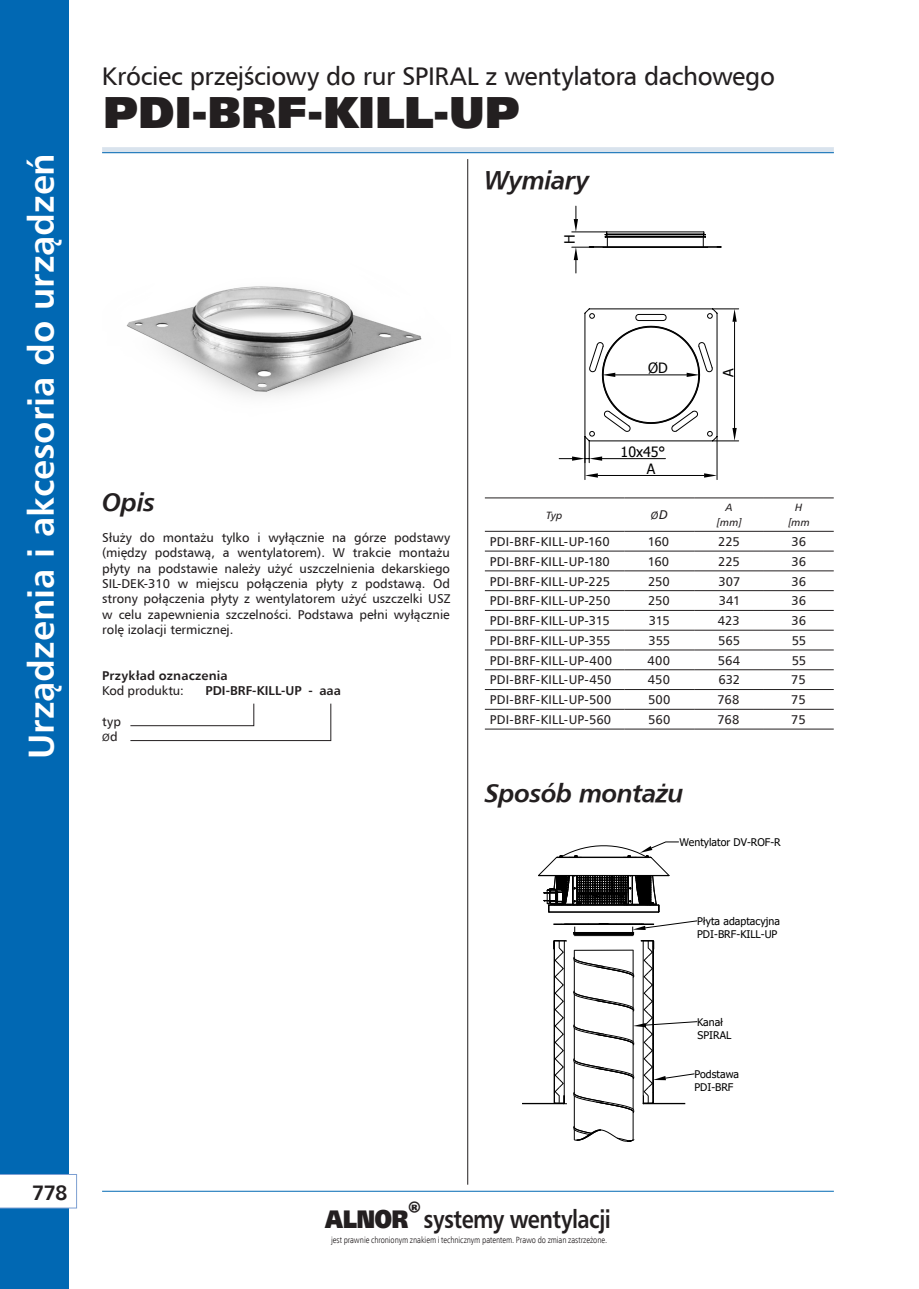
<style>
.page{position:relative;width:919px;height:1289px;background:#fff}
.page>*{position:absolute;margin:0;border:0;box-sizing:border-box;transform-origin:0 0}
.t1{font:45px "Humanist 777 TL Extra Black B";color:#231f20}
.t2{font:700 36px "Humanist 777 TL";color:#fff}
.t3{font:25.5px "Humanist 777 TL Roman B";letter-spacing:-.015em;color:#231f20}
.t4{font:25.5px "Humanist 777 TL Bold Italic B";letter-spacing:-.02em;color:#231f20}
.t5{font:700 25.5px "Humanist 777 TL";letter-spacing:-.025em;color:#231f20;scale:.85 1}
.t6{font:21px "Humanist 777 TL Bold B";color:#231f20}
.t7{font:14.25px "Tahoma";color:#000}
.t8{font:12.75px/15.3px "Humanist 777 TL Roman B";letter-spacing:.01em;color:#231f20;text-align:justify}
.t9{font:700 12.75px "Humanist 777 TL";letter-spacing:-.005em;color:#231f20}
.t10{font:12.75px "Humanist 777 TL Bold B";letter-spacing:.01em;color:#231f20}
.t11{font:12.75px "Humanist 777 TL Roman B";letter-spacing:-.01em;color:#231f20}
.t12{font:10.5px/12.9px "Tahoma";color:#000}
.t13{font:italic 10.5px/15.3px "Humanist 777 TL";letter-spacing:.015em;color:#231f20;text-align:center}
.t14{font:10.5px "Humanist 777 TL Italic B";color:#231f20}
.t15{font:10.5px "Humanist 777 TL Roman B";color:#231f20}
.t16{font:9px "Humnst 777 Lt Cn EU Normal";letter-spacing:-.01em;color:#231f20}
.s1{font-size:12.75px}
.s2{font-family:"Humanist 777 TL Extra Black B";font-weight:400}
</style>
<div class="page">
<div style="left:0;top:0;width:68px;height:1288px;background:#0168b3"></div>
<div style="left:102px;top:147px;width:731px;height:6px;background:#d9e3ed"></div>
<hr style="left:102px;top:152px;width:731px;height:1px;background:#0168b3">
<hr style="left:102px;top:1190px;width:731px;height:1px;background:#0168b3">
<hr style="left:467px;top:159px;width:1px;height:1025px;background:#231f20">
<svg style="left:0;top:1174px;width:77px;height:34px;background:#f7f9fc"></svg>
<img style="left:126px;top:286px;width:296px;height:110px">
<div style="left:522px;top:1103px;width:41px;height:1px;border:1px solid #000"></div>
<svg style="left:553px;top:920px;width:144px;height:221px"></svg>
<svg style="left:538px;top:841px;width:140px;height:72px"></svg>
<hr style="left:584px;top:436px;width:1px;height:43px;background:#000">
<hr style="left:716px;top:436px;width:1px;height:43px;background:#000">
<hr style="left:597px;top:475px;width:107px;height:1px;background:#000">
<svg style="left:585px;top:473px;width:12px;height:4px"></svg>
<svg style="left:704px;top:473px;width:13px;height:4px"></svg>
<svg style="left:571px;top:206px;width:150px;height:67px"></svg>
<svg style="left:559px;top:308px;width:179px;height:154px"></svg>
<hr style="left:485px;top:551px;width:139px;height:1px;background:#231f20">
<hr style="left:624px;top:551px;width:70px;height:1px;background:#231f20">
<hr style="left:694px;top:551px;width:69px;height:1px;background:#231f20">
<hr style="left:763px;top:551px;width:70px;height:1px;background:#231f20">
<hr style="left:485px;top:570px;width:139px;height:1px;background:#231f20">
<hr style="left:624px;top:570px;width:70px;height:1px;background:#231f20">
<hr style="left:694px;top:570px;width:69px;height:1px;background:#231f20">
<hr style="left:763px;top:570px;width:70px;height:1px;background:#231f20">
<hr style="left:485px;top:590px;width:139px;height:1px;background:#231f20">
<hr style="left:624px;top:590px;width:70px;height:1px;background:#231f20">
<hr style="left:694px;top:590px;width:69px;height:1px;background:#231f20">
<hr style="left:763px;top:590px;width:70px;height:1px;background:#231f20">
<hr style="left:485px;top:610px;width:139px;height:1px;background:#231f20">
<hr style="left:624px;top:610px;width:70px;height:1px;background:#231f20">
<hr style="left:694px;top:610px;width:69px;height:1px;background:#231f20">
<hr style="left:763px;top:610px;width:70px;height:1px;background:#231f20">
<hr style="left:485px;top:630px;width:139px;height:1px;background:#231f20">
<hr style="left:624px;top:630px;width:70px;height:1px;background:#231f20">
<hr style="left:694px;top:630px;width:69px;height:1px;background:#231f20">
<hr style="left:763px;top:630px;width:70px;height:1px;background:#231f20">
<hr style="left:485px;top:649px;width:139px;height:1px;background:#231f20">
<hr style="left:624px;top:649px;width:70px;height:1px;background:#231f20">
<hr style="left:694px;top:649px;width:69px;height:1px;background:#231f20">
<hr style="left:763px;top:649px;width:70px;height:1px;background:#231f20">
<hr style="left:485px;top:669px;width:139px;height:1px;background:#231f20">
<hr style="left:624px;top:669px;width:70px;height:1px;background:#231f20">
<hr style="left:694px;top:669px;width:69px;height:1px;background:#231f20">
<hr style="left:763px;top:669px;width:70px;height:1px;background:#231f20">
<hr style="left:485px;top:689px;width:139px;height:1px;background:#231f20">
<hr style="left:624px;top:689px;width:70px;height:1px;background:#231f20">
<hr style="left:694px;top:689px;width:69px;height:1px;background:#231f20">
<hr style="left:763px;top:689px;width:70px;height:1px;background:#231f20">
<hr style="left:485px;top:709px;width:139px;height:1px;background:#231f20">
<hr style="left:624px;top:709px;width:70px;height:1px;background:#231f20">
<hr style="left:694px;top:709px;width:69px;height:1px;background:#231f20">
<hr style="left:763px;top:709px;width:70px;height:1px;background:#231f20">
<hr style="left:485px;top:728px;width:139px;height:1px;background:#231f20">
<hr style="left:624px;top:728px;width:70px;height:1px;background:#231f20">
<hr style="left:694px;top:728px;width:69px;height:1px;background:#231f20">
<hr style="left:763px;top:728px;width:70px;height:1px;background:#231f20">
<hr style="left:485px;top:531px;width:139px;height:1px;background:#231f20">
<hr style="left:624px;top:531px;width:70px;height:1px;background:#231f20">
<hr style="left:694px;top:531px;width:69px;height:1px;background:#231f20">
<hr style="left:763px;top:531px;width:70px;height:1px;background:#231f20">
<hr style="left:485px;top:497px;width:139px;height:1px;background:#231f20">
<hr style="left:624px;top:497px;width:70px;height:1px;background:#231f20">
<hr style="left:694px;top:497px;width:69px;height:1px;background:#231f20">
<hr style="left:763px;top:497px;width:70px;height:1px;background:#231f20">
<svg style="left:130px;top:703px;width:201px;height:38px"></svg>
<h2 class="t2" style="left:18px;top:759px;width:607px;rotate:-90deg">Urządzenia i akcesoria do urządzeń</h2>
<h3 class="t3" style="left:102px;top:60px;width:674px">Króciec przejściowy do rur SPIRAL z wentylatora dachowego</h3>
<h1 class="t1" style="left:103px;top:81px;width:418px">PDI-BRF-KILL-UP</h1>
<h3 class="t4" style="left:484px;top:164px;width:107px">Wymiary</h3>
<p class="t7" style="left:560px;top:244px;width:11px;rotate:-90deg">H</p>
<h3 class="t4" style="left:102px;top:486px;width:54px">Opis</h3>
<p class="t8" style="left:102px;top:529px;width:350px">Służy do montażu tylko i wyłącznie na górze podstawy (między podstawą, a wentylatorem). W trakcie montażu płyty na podstawie należy użyć uszczelnienia dekarskiego SIL-DEK-310 w miejscu połączenia płyty z podstawą. Od strony połączenia płyty z wentylatorem użyć uszczelki USZ w celu zapewnienia szczelności. Podstawa pełni wyłącznie rolę izolacji termicznej.</p>
<p class="t10" style="left:102px;top:667px;width:127px">Przykład oznaczenia</p>
<p class="t11" style="left:102px;top:682px;width:83px">Kod produktu:</p>
<p class="t9" style="left:205px;top:682px;width:137px">PDI-BRF-KILL-UP - aaa</p>
<p class="t8" style="left:102px;top:713px;width:21px">typ</p>
<p class="t15" style="left:102px;top:730px;width:17px">Ø<span class="s1">d</span></p>
<p class="t7" style="left:648px;top:358px;width:21px">ØD</p>
<p class="t7" style="left:620px;top:442px;width:46px">10x45°</p>
<p class="t7" style="left:646px;top:460px;width:10px">A</p>
<p class="t7" style="left:718px;top:377px;width:10px;rotate:-90deg">A</p>
<p class="t13" style="left:546px;top:507px;width:18px">Typ</p>
<p class="t14" style="left:651px;top:509px;width:18px">Ø<span class="s1">D</span></p>
<p class="t13" style="left:717px;top:499px;width:26px">A [mm]</p>
<p class="t13" style="left:788px;top:499px;width:23px">H [mm</p>
<p class="t8" style="left:490px;top:533px;width:121px">PDI-BRF-KILL-UP-160</p>
<p class="t8" style="left:647px;top:533px;width:23px">160</p>
<p class="t8" style="left:718px;top:533px;width:23px">225</p>
<p class="t8" style="left:791px;top:533px;width:16px">36</p>
<p class="t8" style="left:490px;top:553px;width:122px">PDI-BRF-KILL-UP-180</p>
<p class="t8" style="left:647px;top:553px;width:23px">160</p>
<p class="t8" style="left:718px;top:553px;width:23px">225</p>
<p class="t8" style="left:791px;top:553px;width:16px">36</p>
<p class="t8" style="left:490px;top:573px;width:122px">PDI-BRF-KILL-UP-225</p>
<p class="t8" style="left:648px;top:573px;width:23px">250</p>
<p class="t8" style="left:718px;top:573px;width:23px">307</p>
<p class="t8" style="left:791px;top:573px;width:16px">36</p>
<p class="t8" style="left:490px;top:593px;width:122px">PDI-BRF-KILL-UP-250</p>
<p class="t8" style="left:648px;top:593px;width:23px">250</p>
<p class="t8" style="left:718px;top:593px;width:23px">341</p>
<p class="t8" style="left:791px;top:593px;width:16px">36</p>
<p class="t8" style="left:490px;top:612px;width:121px">PDI-BRF-KILL-UP-315</p>
<p class="t8" style="left:649px;top:612px;width:22px">315</p>
<p class="t8" style="left:717px;top:612px;width:24px">423</p>
<p class="t8" style="left:791px;top:612px;width:16px">36</p>
<p class="t8" style="left:490px;top:632px;width:122px">PDI-BRF-KILL-UP-355</p>
<p class="t8" style="left:648px;top:632px;width:23px">355</p>
<p class="t8" style="left:718px;top:632px;width:24px">565</p>
<p class="t8" style="left:791px;top:632px;width:16px">55</p>
<p class="t8" style="left:490px;top:652px;width:124px">PDI-BRF-KILL-UP-400</p>
<p class="t8" style="left:647px;top:652px;width:24px">400</p>
<p class="t8" style="left:717px;top:652px;width:24px">564</p>
<p class="t8" style="left:791px;top:652px;width:16px">55</p>
<p class="t8" style="left:490px;top:672px;width:123px">PDI-BRF-KILL-UP-450</p>
<p class="t8" style="left:648px;top:672px;width:24px">450</p>
<p class="t8" style="left:718px;top:672px;width:23px">632</p>
<p class="t8" style="left:791px;top:672px;width:16px">75</p>
<p class="t8" style="left:490px;top:691px;width:123px">PDI-BRF-KILL-UP-500</p>
<p class="t8" style="left:648px;top:691px;width:24px">500</p>
<p class="t8" style="left:717px;top:691px;width:23px">768</p>
<p class="t8" style="left:791px;top:691px;width:16px">75</p>
<p class="t8" style="left:490px;top:711px;width:123px">PDI-BRF-KILL-UP-560</p>
<p class="t8" style="left:648px;top:711px;width:24px">560</p>
<p class="t8" style="left:717px;top:711px;width:23px">768</p>
<p class="t8" style="left:791px;top:711px;width:16px">75</p>
<h3 class="t4" style="left:485px;top:776px;width:200px">Sposób montażu</h3>
<p class="t12" style="left:679px;top:836px;width:103px">Wentylator DV-ROF-R</p>
<p class="t12" style="left:697px;top:915px;width:84px">Płyta adaptacyjna<br>PDI-BRF-KILL-UP</p>
<p class="t12" style="left:697px;top:1016px;width:36px">Kanał<br>SPIRAL</p>
<p class="t12" style="left:694px;top:1068px;width:46px">Podstawa<br>PDI-BRF</p>
<h3 class="t6" style="left:32px;top:1178px;width:37px">778</h3>
<h3 class="t5" style="left:325px;top:1202px;width:337px"><span class="s2">ALNOR</span><sup>®</sup> systemy wentylacji</h3>
<p class="t16" style="left:331px;top:1233px;width:277px">jest prawnie chronionym znakiem i technicznym patentem. Prawo do zmian zastrzeżone.</p>
</div>
